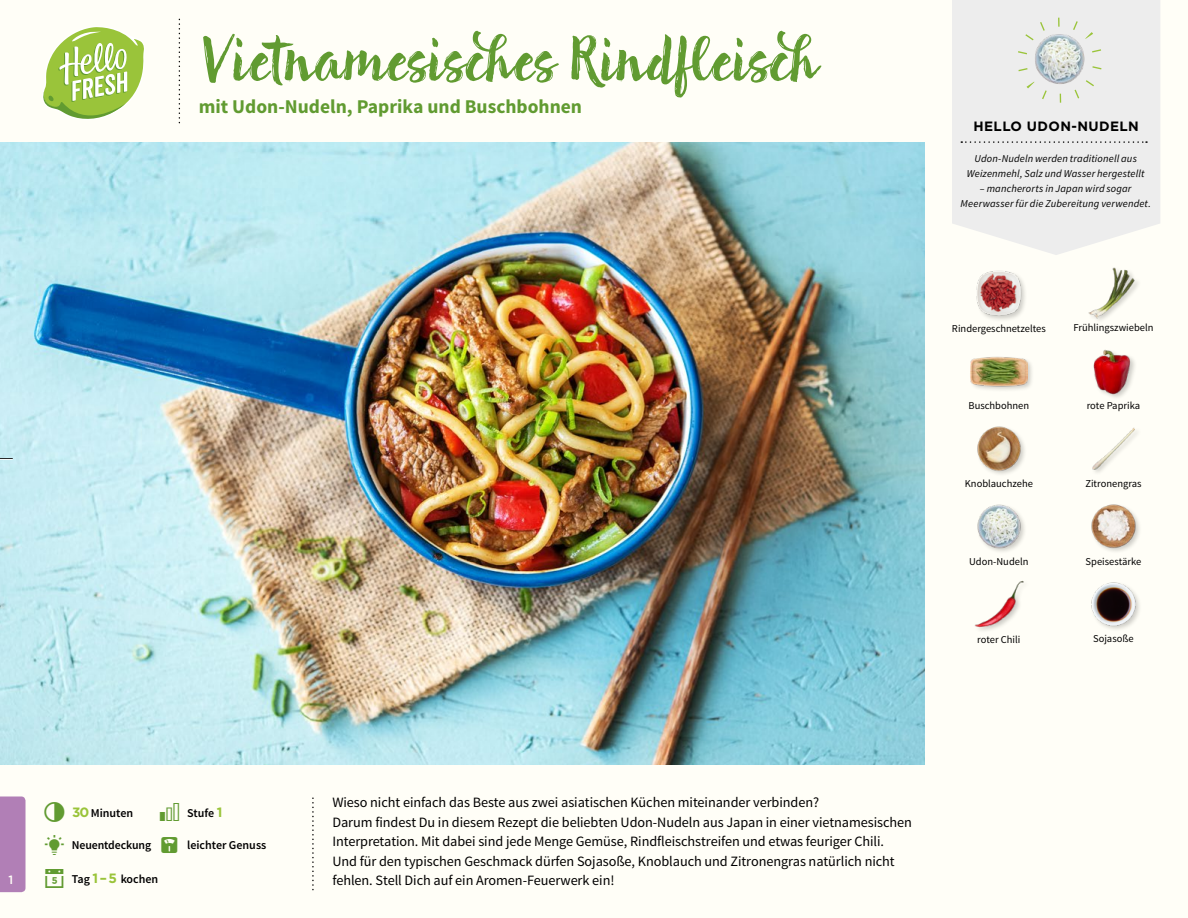
<style>
.page{position:relative;width:1188px;height:918px;background:#fffef7}
.page>*{position:absolute;margin:0;border:0;box-sizing:border-box;transform-origin:0 0}
.t1{font:69px "Brun";color:#619b31}
.t2{font:700 19.5px "Source Sans Pro";color:#619b31}
.t3{font:14.25px/19.5px "Source Sans Pro";letter-spacing:-.005em;color:#000}
.t4{font:700 13.5px "Gotham";letter-spacing:.03em;color:#000}
.t5{font:600 12px "Source Sans Pro";color:#000}
.t6{font:500 12px "Gotham";color:#fffef7}
.t7{font:italic 10.5px/14.7px "Source Sans Pro";letter-spacing:.015em;color:#000;text-align:center}
.t8{font:10.5px "Source Sans Pro";color:#000}
.s1{font-family:"Gotham";font-weight:700;font-size:13.5px;color:#9ac43a}
</style>
<div class="page">
<img style="left:1092px;top:427px;width:45px;height:45px">
<img style="left:977px;top:426px;width:48px;height:48px">
<img style="left:1088px;top:267px;width:50px;height:53px">
<img style="left:976px;top:270px;width:49px;height:50px">
<img style="left:1093px;top:349px;width:42px;height:49px">
<div style="left:969px;top:355px;width:65px;height:38px;background:#000;opacity:.2"></div>
<img style="left:970px;top:355px;width:57px;height:38px">
<img style="left:1091px;top:582px;width:49px;height:48px">
<img style="left:974px;top:580px;width:50px;height:51px">
<img style="left:1091px;top:504px;width:49px;height:48px">
<img style="left:977px;top:504px;width:48px;height:48px">
<svg style="left:43px;top:27px;width:101px;height:92px"></svg>
<svg style="left:952px;top:0;width:208px;height:255px;background:#eeeeed"></svg>
<svg style="left:961px;top:141px;width:186px;height:2px"></svg>
<img style="left:1027px;top:25px;width:66px;height:66px">
<div style="left:1017px;top:18px;width:85px;height:85px;border:9px dashed #9ac43a;border-radius:50%"></div>
<div style="left:0;top:796px;width:26px;height:96px;background:#b17fb6"></div>
<img style="left:0;top:142px;width:925px;height:623px">
<svg style="left:0;top:458px;width:13px;height:2px"></svg>
<h1 class="t1" style="left:199px;top:16px;width:624px">Vietnamesisches Rindfleisch</h1>
<h2 class="t2" style="left:199px;top:94px;width:385px">mit Udon-Nudeln, Paprika und Buschbohnen</h2>
<p class="t4" style="left:973px;top:117px;width:167px">HELLO UDON-NUDELN</p>
<p class="t7" style="left:967px;top:152px;width:179px">Udon-Nudeln werden traditionell aus<br>Weizenmehl, Salz und Wasser hergestellt</p>
<p class="t7" style="left:961px;top:181px;width:192px">– mancherorts in Japan wird sogar<br>Meerwasser für die Zubereitung verwendet.</p>
<p class="t8" style="left:952px;top:322px;width:95px">Rindergeschnetzeltes</p>
<p class="t8" style="left:1073px;top:321px;width:81px">Frühlingszwiebeln</p>
<p class="t8" style="left:969px;top:399px;width:62px">Buschbohnen</p>
<p class="t8" style="left:1087px;top:399px;width:55px">rote Paprika</p>
<p class="t8" style="left:965px;top:477px;width:70px">Knoblauchzehe</p>
<p class="t8" style="left:1085px;top:477px;width:58px">Zitronengras</p>
<p class="t8" style="left:969px;top:555px;width:61px">Udon-Nudeln</p>
<p class="t8" style="left:1086px;top:555px;width:57px">Speisestärke</p>
<p class="t8" style="left:977px;top:633px;width:45px">roter Chili</p>
<p class="t8" style="left:1093px;top:632px;width:42px">Sojasoße</p>
<p class="t6" style="left:9px;top:872px;width:6px">1</p>
<p class="t5" style="left:72px;top:805px;width:62px"><span class="s1">30</span> Minuten</p>
<p class="t5" style="left:187px;top:805px;width:37px">Stufe <span class="s1">1</span></p>
<p class="t3" style="left:332px;top:793px;width:581px">Wieso nicht einfach das Beste aus zwei asiatischen Küchen miteinander verbinden?<br>Darum findest Du in diesem Rezept die beliebten Udon-Nudeln aus Japan in einer vietnamesischen Interpretation. Mit dabei sind jede Menge Gemüse, Rindfleischstreifen und etwas feuriger Chili.<br>Und für den typischen Geschmack dürfen Sojasoße, Knoblauch und Zitronengras natürlich nicht fehlen. Stell Dich auf ein Aromen-Feuerwerk ein!</p>
<p class="t5" style="left:72px;top:838px;width:81px">Neuentdeckung</p>
<p class="t5" style="left:187px;top:838px;width:81px">leichter Genuss</p>
<p class="t5" style="left:72px;top:871px;width:88px">Tag <span class="s1">1 –5</span> kochen</p>
</div>
